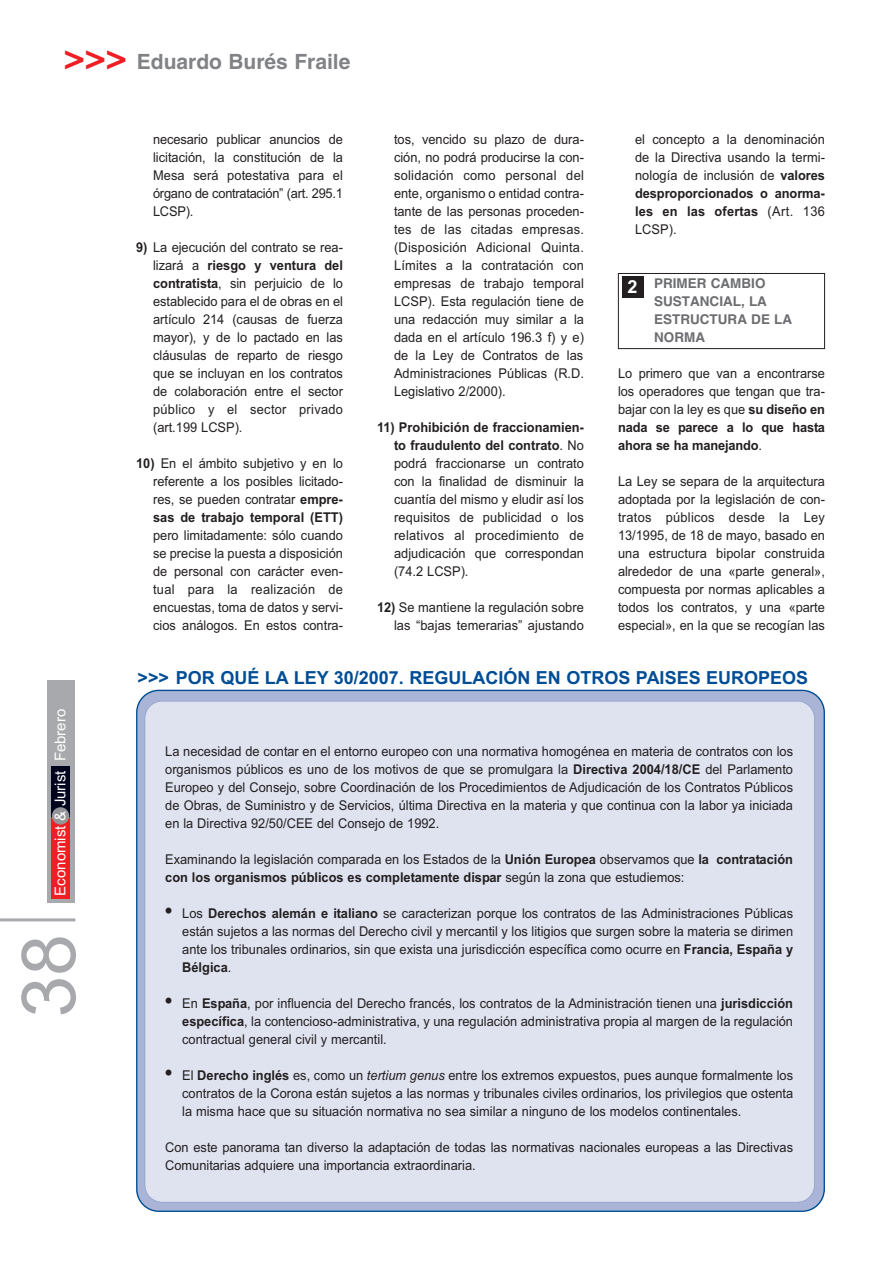
<style>
.page{position:relative;width:893px;height:1263px;background:#fff}
.page>*{position:absolute;margin:0;border:0;box-sizing:border-box;transform-origin:0 0}
.t1{font:75px "Arial";color:#a8a9ad}
.t2{font:700 21px "Helvetica";color:#808285}
.t3{font:700 18px "Arial";color:#014d95}
.t4{font:700 18px "Arial";color:#fff}
.t5{font:15px "Arial";color:#fff}
.t6{font:13.5px/18px "Arial";color:#231f20;text-align:justify;scale:.95 1}
.t7{font:700 13.5px/18px "Helvetica";color:#6c6d70}
.s1{font-size:36px;color:#ee1e24}
.s2{font-weight:700}
.s3{font-weight:700;font-size:21px}
.s4{font-style:italic}
</style>
<div class="page">
<hr style="left:0;top:918px;width:75px;height:3px;background:#a8a9ad">
<div style="left:47px;top:680px;width:27px;height:223px;background:#a8a9ad"></div>
<div style="left:52px;top:816px;width:18px;height:83px;background:#ee1e24"></div>
<div style="left:52px;top:766px;width:18px;height:50px;background:#00041c"></div>
<div style="left:52px;top:807px;width:17px;height:18px;background:#939598;border-radius:50%"></div>
<svg style="left:136px;top:690px;width:689px;height:522px;background:#94a7ce"></svg>
<div style="left:145px;top:701px;width:669px;height:501px;background:#dfe3f0;border-radius:17px"></div>
<div style="left:618px;top:273px;width:207px;height:76px;border:1px solid #231f20"></div>
<div style="left:622px;top:276px;width:21px;height:22px;background:#231f20"></div>
<h2 class="t2" style="left:64px;top:50px;width:288px"><span class="s1">&gt;&gt;&gt;</span> Eduardo Burés Fraile</h2>
<p class="t6" style="left:153px;top:130px;width:201px">necesario publicar anuncios de licitación, la constitución de la Mesa será potestativa para el órgano de contratación” (art. 295.1<br>LCSP).</p>
<p class="t6" style="left:153px;top:238px;width:201px;text-indent:-17px"><span class="s2">9)</span> La ejecución del contrato se rea&shy;lizará a <span class="s2">riesgo y ventura del contratista</span>, sin perjuicio de lo establecido para el de obras en el artículo 214 (causas de fuerza mayor), y de lo pactado en las cláusulas de reparto de riesgo que se incluyan en los contratos de colaboración entre el sector público y el sector privado (art.199 LCSP).</p>
<p class="t6" style="left:153px;top:454px;width:201px;text-indent:-17px"><span class="s2">10)</span> En el ámbito subjetivo y en lo referente a los posibles licitado&shy;res, se pueden contratar <span class="s2">empre&shy;sas de trabajo temporal (ETT)</span></p>
<p class="t6" style="left:153px;top:526px;width:201px">pero limitadamente: sólo cuando se precise la puesta a disposición de personal con carácter even&shy;tual para la realización de encuestas, toma de datos y servi&shy;cios análogos. En estos contra-</p>
<p class="t6" style="left:394px;top:130px;width:201px">tos, vencido su plazo de dura&shy;ción, no podrá producirse la con&shy;solidación como personal del ente, organismo o entidad contra&shy;tante de las personas proceden&shy;tes de las citadas empresas. (Disposición Adicional Quinta.<br>Límites a la contratación con empresas de trabajo temporal LCSP). Esta regulación tiene de una redacción muy similar a la dada en el artículo 196.3 f) y e) de la Ley de Contratos de las Administraciones Públicas (R.D.<br>Legislativo 2/2000).</p>
<p class="t6" style="left:394px;top:418px;width:201px;text-indent:-17px"><span class="s2">11) Prohibición de fraccionamien&shy;to fraudulento del contrato</span>. No podrá fraccionarse un contrato con la finalidad de disminuir la cuantía del mismo y eludir así los requisitos de publicidad o los relativos al procedimiento de adjudicación que correspondan (74.2 LCSP).</p>
<p class="t6" style="left:377px;top:598px;width:219px;text-align:right"><span class="s2">12)</span> Se mantiene la regulación sobre las “bajas temerarias” ajustando</p>
<p class="t6" style="left:635px;top:130px;width:201px">el concepto a la denominación de la Directiva usando la termi&shy;nología de inclusión de <span class="s2">valores desproporcionados o anorma&shy;les en las ofertas</span> (Art. 136<br>LCSP).</p>
<p class="t7" style="left:654px;top:274px;width:139px">PRIMER CAMBIO<br>SUSTANCIAL, LA<br>ESTRUCTURA DE LA<br>NORMA</p>
<p class="t6" style="left:618px;top:364px;width:219px">Lo primero que van a encontrarse los operadores que tengan que tra&shy;bajar con la ley es que <span class="s2">su diseño en nada se parece a lo que hasta ahora se ha manejando</span>.</p>
<p class="t6" style="left:618px;top:472px;width:219px">La Ley se separa de la arquitectura adoptada por la legislación de con&shy;tratos públicos desde la Ley 13/1995, de 18 de mayo, basado en una estructura bipolar construida alrededor de una «parte general», compuesta por normas aplicables a todos los contratos, y una «parte especial», en la que se recogían las</p>
<h3 class="t4" style="left:628px;top:277px;width:12px">2</h3>
<p class="t5" style="left:51px;top:895px;width:188px;rotate:-90deg">Economist &amp; Jurist Febrero</p>
<h1 class="t1" style="left:5px;top:1017px;width:85px;rotate:-90deg">38</h1>
<h3 class="t3" style="left:138px;top:667px;width:672px">&gt;&gt;&gt; POR QUÉ LA LEY 30/2007. REGULACIÓN EN OTROS PAISES EUROPEOS</h3>
<p class="t6" style="left:165px;top:742px;width:662px">La necesidad de contar en el entorno europeo con una normativa homogénea en materia de contratos con los organismos públicos es uno de los motivos de que se promulgara la <span class="s2">Directiva 2004/18/CE</span> del Parlamento Europeo y del Consejo, sobre Coordinación de los Procedimientos de Adjudicación de los Contratos Públicos de Obras, de Suministro y de Servicios, última Directiva en la materia y que continua con la labor ya iniciada en la Directiva 92/50/CEE del Consejo de 1992.</p>
<p class="t6" style="left:165px;top:850px;width:662px">Examinando la legislación comparada en los Estados de la <span class="s2">Unión Europea</span> observamos que <span class="s2">la contratación con los organismos públicos es completamente dispar</span> según la zona que estudiemos:</p>
<p class="t6" style="left:182px;top:904px;width:645px;text-indent:-17px"><span class="s3">•</span> Los <span class="s2">Derechos alemán e italiano</span> se caracterizan porque los contratos de las Administraciones Públicas están sujetos a las normas del Derecho civil y mercantil y los litigios que surgen sobre la materia se dirimen ante los tribunales ordinarios, sin que exista una jurisdicción específica como ocurre en <span class="s2">Francia, España y Bélgica</span>.</p>
<p class="t6" style="left:182px;top:994px;width:645px;text-indent:-17px"><span class="s3">•</span> En <span class="s2">España</span>, por influencia del Derecho francés, los contratos de la Administración tienen una <span class="s2">jurisdicción específica</span>, la contencioso-administrativa, y una regulación administrativa propia al margen de la regulación contractual general civil y mercantil.</p>
<p class="t6" style="left:182px;top:1066px;width:645px;text-indent:-17px"><span class="s3">•</span> El <span class="s2">Derecho inglés</span> es, como un <span class="s4">tertium genus</span> entre los extremos expuestos, pues aunque formalmente los contratos de la Corona están sujetos a las normas y tribunales civiles ordinarios, los privilegios que ostenta la misma hace que su situación normativa no sea similar a ninguno de los modelos continentales.</p>
<p class="t6" style="left:165px;top:1138px;width:662px">Con este panorama tan diverso la adaptación de todas las normativas nacionales europeas a las Directivas<br>Comunitarias adquiere una importancia extraordinaria.</p>
</div>
